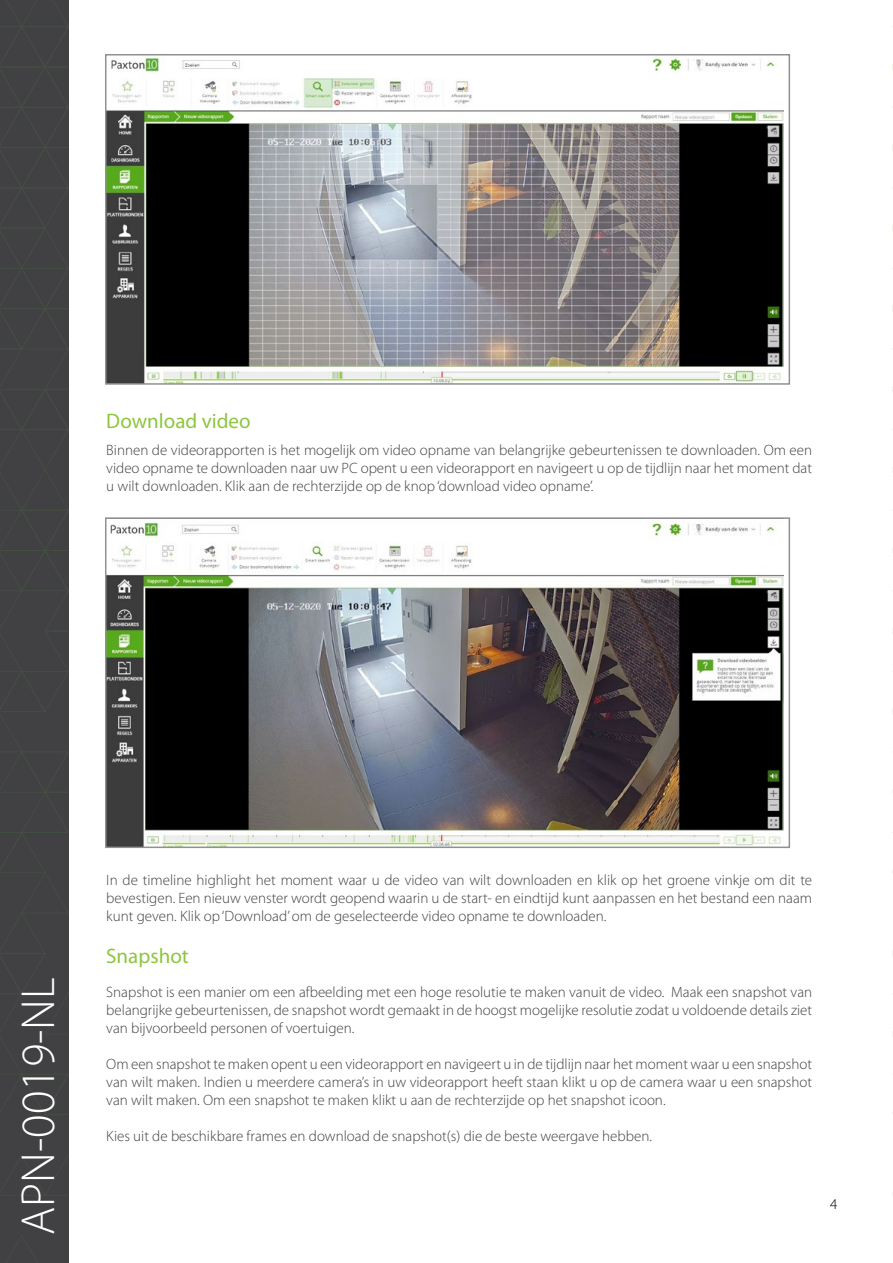
<style>
.page{position:relative;width:893px;height:1263px;background:#fff}
.page>*{position:absolute;margin:0;border:0;box-sizing:border-box;transform-origin:0 0}
.t1{font:300 48px "Myriad Pro";color:#fff}
.t2{font:21px "Myriad Pro";color:#8dc63f}
.t3{font:300 15px/18px "Myriad Pro";color:#414042;text-align:justify}
.t4{font:300 15px "Myriad Pro";color:#000}
</style>
<div class="page">
<div style="left:0;top:0;width:69px;height:1263px;background:#414042"></div>
<svg style="left:7px;top:1235px;width:31px;height:28px"></svg>
<svg style="left:0;top:0;width:68px;height:1196px"></svg>
<hr style="left:892px;top:0;width:1px;height:1263px;background:#414042">
<svg style="left:892px;top:1234px;width:1px;height:29px"></svg>
<svg style="left:892px;top:1154px;width:1px;height:42px"></svg>
<svg style="left:892px;top:0;width:1px;height:793px"></svg>
<svg style="left:892px;top:832px;width:1px;height:42px"></svg>
<svg style="left:892px;top:912px;width:1px;height:203px"></svg>
<img style="left:108px;top:57px;width:675px;height:325px">
<div style="left:105px;top:54px;width:685px;height:331px;border:2px solid #8f9194"></div>
<img style="left:108px;top:520px;width:675px;height:325px">
<div style="left:105px;top:517px;width:685px;height:331px;border:2px solid #8f9194"></div>
<h2 class="t2" style="left:106px;top:408px;width:146px">Download video</h2>
<p class="t3" style="left:106px;top:440px;width:707px">Binnen de videorapporten is het mogelijk om video opname van belangrijke gebeurtenissen te downloaden. Om een video opname te downloaden naar uw PC opent u een videorapport en navigeert u op de tijdlijn naar het moment dat u wilt downloaden. Klik aan de rechterzijde op de knop ‘download video opname’.</p>
<h1 class="t1" style="left:9px;top:1235px;width:259px;rotate:-90deg">APN-0019-NL</h1>
<p class="t3" style="left:106px;top:871px;width:707px">In de timeline highlight het moment waar u de video van wilt downloaden en klik op het groene vinkje om dit te bevestigen. Een nieuw venster wordt geopend waarin u de start- en eindtijd kunt aanpassen en het bestand een naam kunt geven. Klik op ‘Download’ om de geselecteerde video opname te downloaden.</p>
<h2 class="t2" style="left:106px;top:943px;width:84px">Snapshot</h2>
<p class="t3" style="left:106px;top:983px;width:707px">Snapshot is een manier om een afbeelding met een hoge resolutie te maken vanuit de video. Maak een snapshot van belangrijke gebeurtenissen, de snapshot wordt gemaakt in de hoogst mogelijke resolutie zodat u voldoende details ziet van bijvoorbeeld personen of voertuigen.</p>
<p class="t3" style="left:106px;top:1055px;width:707px">Om een snapshot te maken opent u een videorapport en navigeert u in de tijdlijn naar het moment waar u een snapshot van wilt maken. Indien u meerdere camera’s in uw videorapport heeft staan klikt u op de camera waar u een snapshot van wilt maken. Om een snapshot te maken klikt u aan de rechterzijde op het snapshot icoon.</p>
<p class="t3" style="left:106px;top:1127px;width:547px">Kies uit de beschikbare frames en download de snapshot(s) die de beste weergave hebben.</p>
<p class="t4" style="left:830px;top:1195px;width:9px">4</p>
</div>
